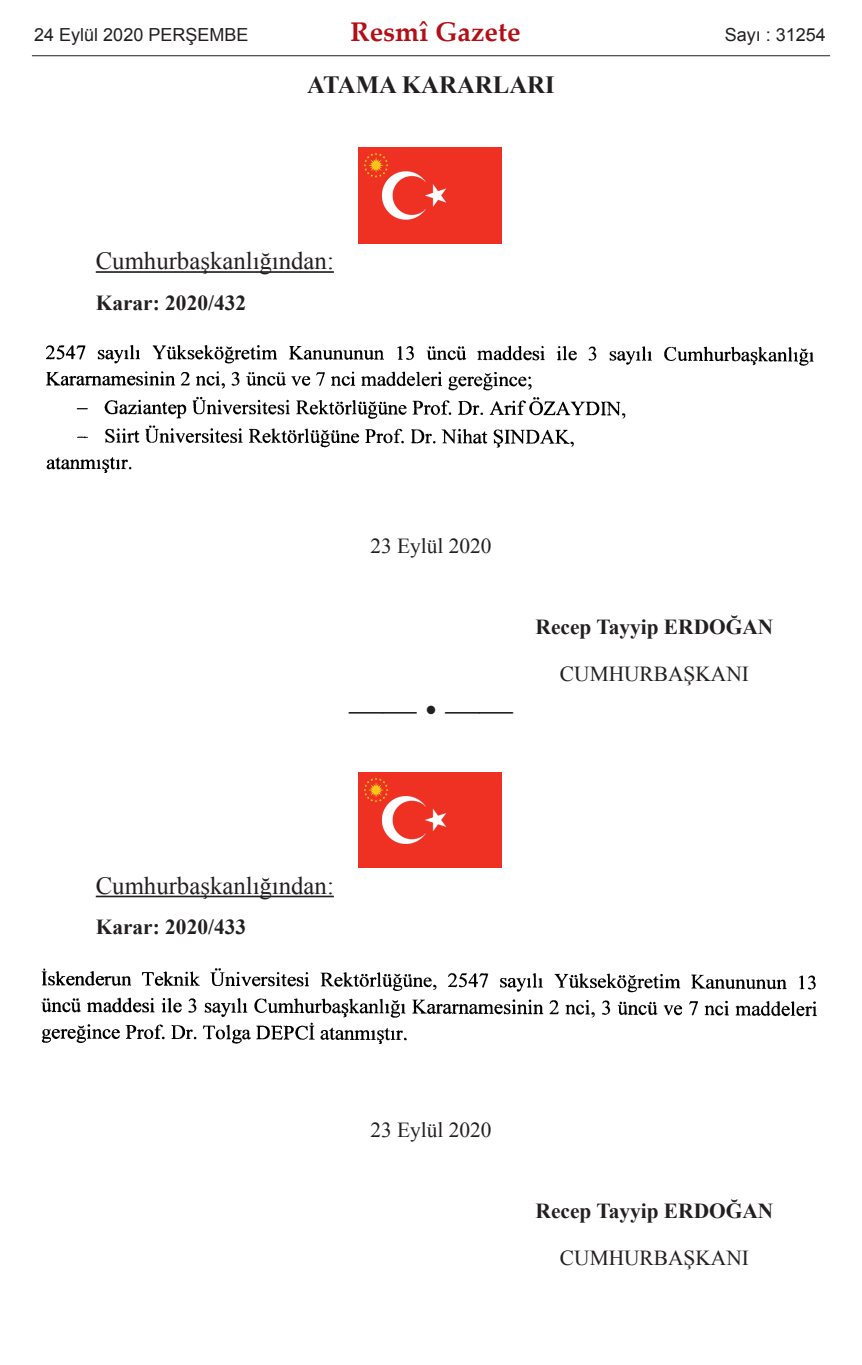
<style>
.page{position:relative;width:862px;height:1365px;background:#fff}
.page>*{position:absolute;margin:0;border:0;box-sizing:border-box;transform-origin:0 0}
.t1{font:33.75px "Times New Roman";color:#231f20}
.t2{font:700 27px "Palatino Linotype";color:#b40e16}
.t3{font:24.75px "Times New Roman";color:#231f20}
.t4{font:700 24.75px "Times New Roman";color:#231f20}
.t5{font:700 21.38px "Times New Roman";color:#231f20}
.t6{font:21.38px "Times New Roman";color:#231f20}
.t7{font:18px "Arial";color:#231f20}
</style>
<div class="page">
<hr style="left:96px;top:271px;width:238px;height:2px;background:#231f20">
<hr style="left:96px;top:896px;width:238px;height:1px;background:#231f20">
<img style="left:358px;top:148px;width:143px;height:95px">
<img style="left:46px;top:344px;width:768px;height:129px">
<img style="left:358px;top:772px;width:143px;height:96px">
<img style="left:41px;top:968px;width:776px;height:76px">
<hr style="left:32px;top:55px;width:797px;height:1px;background:#231f20">
<p class="t7" style="left:34px;top:25px;width:216px">24 Eylül 2020 PERŞEMBE</p>
<p class="t2" style="left:350px;top:21px;width:171px">Resmî Gazete</p>
<p class="t7" style="left:724px;top:25px;width:103px">Sayı : 31254</p>
<p class="t4" style="left:307px;top:71px;width:249px">ATAMA KARARLARI</p>
<p class="t3" style="left:96px;top:247px;width:239px">Cumhurbaşkanlığından:</p>
<p class="t5" style="left:96px;top:291px;width:152px">Karar: 2020/432</p>
<p class="t6" style="left:370px;top:534px;width:123px">23 Eylül 2020</p>
<h1 class="t1" style="left:349px;top:691px;width:165px">—— • ——</h1>
<p class="t5" style="left:535px;top:615px;width:239px">Recep Tayyip ERDOĞAN</p>
<p class="t6" style="left:559px;top:662px;width:190px">CUMHURBAŞKANI</p>
<p class="t3" style="left:96px;top:872px;width:239px">Cumhurbaşkanlığından:</p>
<p class="t5" style="left:96px;top:915px;width:152px">Karar: 2020/433</p>
<p class="t6" style="left:370px;top:1118px;width:123px">23 Eylül 2020</p>
<p class="t5" style="left:535px;top:1199px;width:239px">Recep Tayyip ERDOĞAN</p>
<p class="t6" style="left:559px;top:1246px;width:190px">CUMHURBAŞKANI</p>
</div>
